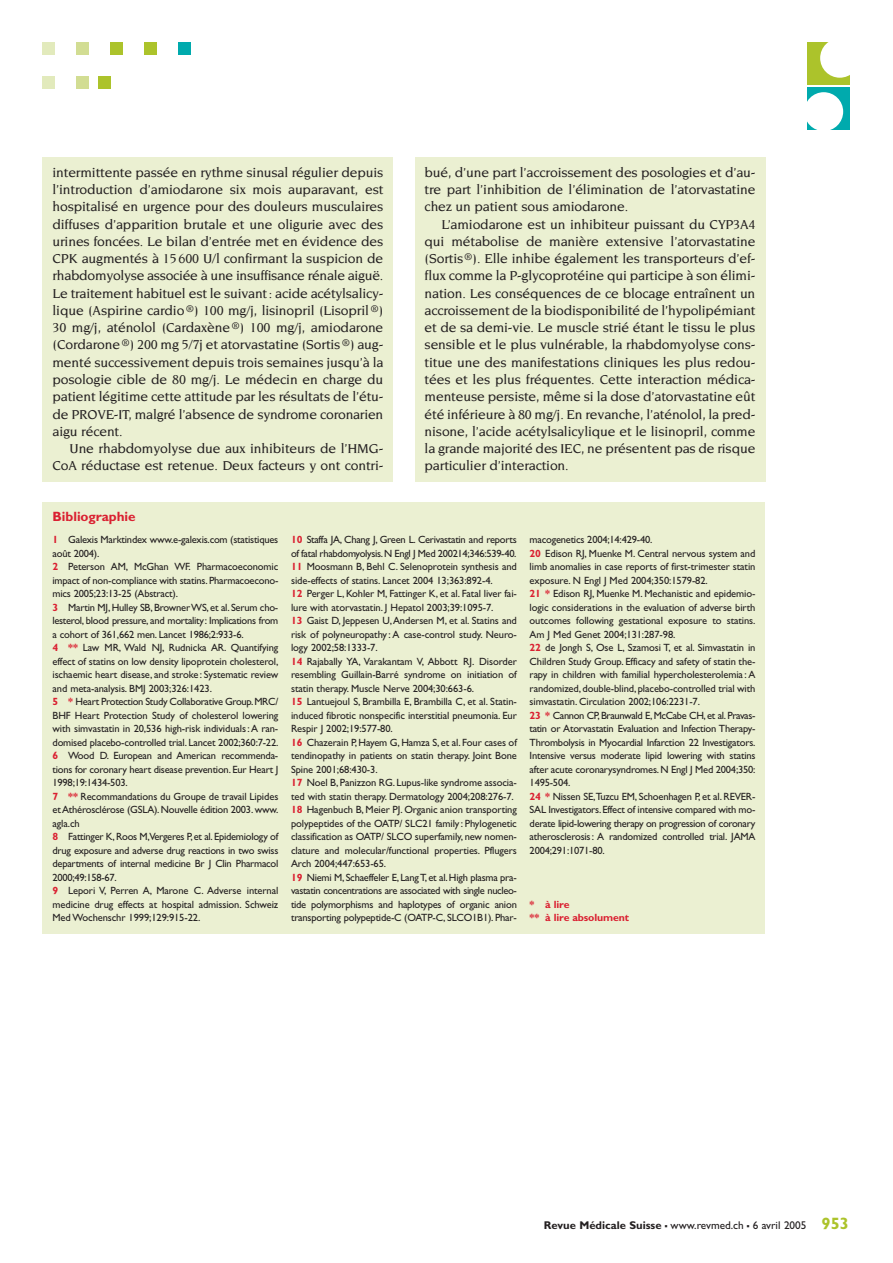
<style>
.page{position:relative;width:893px;height:1263px;background:#fff}
.page>*{position:absolute;margin:0;border:0;box-sizing:border-box;transform-origin:0 0}
.t1{font:500 13.95px/17.2px "Novarese";letter-spacing:-.01em;color:#231f20;text-align:justify}
.t2{font:700 13.5px "Gill Sans";color:#da2031}
.t3{font:11.25px "Gill Sans";color:#231f20}
.t4{font:10.5px/13.5px "Gill Sans";letter-spacing:-.01em;color:#231f20}
.t5{font:700 10.5px/13.5px "Gill Sans";letter-spacing:-.01em;color:#da2031}
.s1{font-weight:700;color:#da2031}
.s2{font-weight:700}
.s3{font-weight:700;font-size:16.5px}
.s4{font-weight:700;font-size:16.5px;color:#acc32b}
</style>
<div class="page">
<div style="left:43px;top:157px;width:350px;height:325px;background:#ebf0d2"></div>
<div style="left:415px;top:157px;width:350px;height:325px;background:#ebf0d2"></div>
<div style="left:179px;top:43px;width:12px;height:12px;background:#00aaad"></div>
<div style="left:145px;top:43px;width:12px;height:12px;background:#acc32b"></div>
<div style="left:111px;top:43px;width:12px;height:12px;background:#acc32b"></div>
<div style="left:77px;top:43px;width:12px;height:12px;background:#d2dd93"></div>
<div style="left:43px;top:43px;width:12px;height:12px;background:#e2eabc"></div>
<div style="left:99px;top:77px;width:12px;height:12px;background:#acc32b"></div>
<div style="left:77px;top:77px;width:12px;height:12px;background:#d2dd93"></div>
<div style="left:43px;top:77px;width:12px;height:12px;background:#e2eabc"></div>
<svg style="left:838px;top:87px;width:12px;height:1px"></svg>
<div style="left:807px;top:43px;width:43px;height:42px;background:#acc32b"></div>
<div style="left:820px;top:38px;width:39px;height:40px;background:#fff;border-radius:50%"></div>
<div style="left:807px;top:88px;width:43px;height:42px;background:#00aaad"></div>
<div style="left:804px;top:92px;width:39px;height:39px;background:#fff;border-radius:50%"></div>
<div style="left:43px;top:503px;width:722px;height:431px;background:#ebf0d2"></div>
<p class="t1" style="left:53px;top:164px;width:332px">intermittente passée en rythme sinusal régulier depuis l’introduction d’amiodarone six mois auparavant, est hospitalisé en urgence pour des douleurs musculaires diffuses d’apparition brutale et une oligurie avec des urines foncées. Le bilan d’entrée met en évidence des CPK augmentés à 15 600 U/l confirmant la suspicion de rhabdomyolyse associée à une insuffisance rénale aiguë.<br>Le traitement habituel est le suivant: acide acétylsalicy&shy;lique (Aspirine cardio<sup>®</sup>) 100 mg/j, lisinopril (Lisopril<sup>®</sup>)<br>30 mg/j, aténolol (Cardaxène<sup>®</sup>) 100 mg/j, amiodarone (Cordarone<sup>®</sup>) 200 mg 5/7j et atorvastatine (Sortis<sup>®</sup>) aug&shy;menté successivement depuis trois semaines jusqu’à la posologie cible de 80 mg/j. Le médecin en charge du patient légitime cette attitude par les résultats de l’étu&shy;de PROVE-IT, malgré l’absence de syndrome coronarien aigu récent.</p>
<h1 class="t1" style="left:53px;top:440px;width:332px;text-align:right">Une rhabdomyolyse due aux inhibiteurs de l’HMG-<br>CoA réductase est retenue. Deux facteurs y ont contri-</h1>
<p class="t2" style="left:53px;top:511px;width:85px">Bibliographie</p>
<h1 class="t1" style="left:425px;top:164px;width:332px">bué, d’une part l’accroissement des posologies et d’au&shy;tre part l’inhibition de l’élimination de l’atorvastatine chez un patient sous amiodarone.</h1>
<p class="t1" style="left:425px;top:216px;width:332px;text-indent:17px">L’amiodarone est un inhibiteur puissant du CYP3A4 qui métabolise de manière extensive l’atorvastatine (Sortis<sup>®</sup>). Elle inhibe également les transporteurs d’ef&shy;flux comme la P-glycoprotéine qui participe à son élimi&shy;nation. Les conséquences de ce blocage entraînent un accroissement de la biodisponibilité de l’hypolipémiant et de sa demi-vie. Le muscle strié étant le tissu le plus sensible et le plus vulnérable, la rhabdomyolyse cons&shy;titue une des manifestations cliniques les plus redou&shy;tées et les plus fréquentes. Cette interaction médica&shy;menteuse persiste, même si la dose d’atorvastatine eût été inférieure à 80 mg/j. En revanche, l’aténolol, la pred&shy;nisone, l’acide acétylsalicylique et le lisinopril, comme la grande majorité des IEC, ne présentent pas de risque particulier d’interaction.</p>
<p class="t4" style="left:53px;top:534px;width:227px"><span class="s1">1</span> Galexis Marktindex www.e-galexis.com (statistiques août 2004).<br><span class="s1">2</span> Peterson AM, McGhan WF. Pharmacoeconomic impact of non-compliance with statins.Pharmacoecono&shy;mics 2005;23:13-25 (Abstract).<br><span class="s1">3</span> Martin MJ,Hulley SB,Browner WS,et al.Serum cho&shy;lesterol, blood pressure, and mortality: Implications from a cohort of 361,662 men. Lancet 1986;2:933-6.<br><span class="s1">4 **</span> Law MR, Wald NJ, Rudnicka AR. Quantifying effect of statins on low density lipoprotein cholesterol, ischaemic heart disease, and stroke: Systematic review and meta-analysis. BMJ 2003;326:1423.<br><span class="s1">5 *</span> Heart Protection Study Collaborative Group.MRC/ BHF Heart Protection Study of cholesterol lowering with simvastatin in 20,536 high-risk individuals:A ran&shy;domised placebo-controlled trial. Lancet 2002;360:7-22.<br><span class="s1">6</span> Wood D. European and American recommenda&shy;tions for coronary heart disease prevention.Eur Heart J 1998;19:1434-503.<br><span class="s1">7 **</span> Recommandations du Groupe de travail Lipides et Athérosclérose (GSLA).Nouvelle édition 2003.www. agla.ch<br><span class="s1">8</span> Fattinger K,Roos M,Vergeres P,et al.Epidemiology of drug exposure and adverse drug reactions in two swiss departments of internal medicine Br J Clin Pharmacol 2000;49:158-67.<br><span class="s1">9</span> Lepori V, Perren A, Marone C. Adverse internal medicine drug effects at hospital admission. Schweiz Med Wochenschr 1999;129:915-22.</p>
<p class="t4" style="left:291px;top:534px;width:227px"><span class="s1">10</span> Staffa JA, Chang J, Green L. Cerivastatin and reports of fatal rhabdomyolysis.N Engl J Med 200214;346:539-40.<br><span class="s1">11</span> Moosmann B, Behl C. Selenoprotein synthesis and side-effects of statins. Lancet 2004 13;363:892-4.<br><span class="s1">12</span> Perger L, Kohler M, Fattinger K, et al. Fatal liver fai&shy;lure with atorvastatin. J Hepatol 2003;39:1095-7.<br><span class="s1">13</span> Gaist D, Jeppesen U,Andersen M, et al. Statins and risk of polyneuropathy: A case-control study. Neuro&shy;logy 2002;58:1333-7.<br><span class="s1">14</span> Rajabally YA, Varakantam V, Abbott RJ. Disorder resembling Guillain-Barré syndrome on initiation of statin therapy. Muscle Nerve 2004;30:663-6.<br><span class="s1">15</span> Lantuejoul S, Brambilla E, Brambilla C, et al. Statin&shy;induced fibrotic nonspecific interstitial pneumonia. Eur Respir J 2002;19:577-80.<br><span class="s1">16</span> Chazerain P,Hayem G,Hamza S,et al.Four cases of tendinopathy in patients on statin therapy. Joint Bone Spine 2001;68:430-3.<br><span class="s1">17</span> Noel B, Panizzon RG.Lupus-like syndrome associa&shy;ted with statin therapy. Dermatology 2004;208:276-7.<br><span class="s1">18</span> Hagenbuch B, Meier PJ. Organic anion transporting polypeptides of the OATP/ SLC21 family: Phylogenetic classification as OATP/ SLCO superfamily,new nomen&shy;clature and molecular/functional properties. Pflugers Arch 2004;447:653-65.<br><span class="s1">19</span> Niemi M,Schaeffeler E,Lang T,et al.High plasma pra&shy;vastatin concentrations are associated with single nucleo&shy;tide polymorphisms and haplotypes of organic anion transporting polypeptide-C (OATP-C, SLCO1B1). Phar-</p>
<p class="t4" style="left:530px;top:534px;width:227px">macogenetics 2004;14:429-40.<br><span class="s1">20</span> Edison RJ, Muenke M. Central nervous system and limb anomalies in case reports of first-trimester statin exposure. N Engl J Med 2004;350:1579-82.<br><span class="s1">21 *</span> Edison RJ, Muenke M. Mechanistic and epidemio&shy;logic considerations in the evaluation of adverse birth outcomes following gestational exposure to statins.<br>Am J Med Genet 2004;131:287-98.<br><span class="s1">22</span> de Jongh S, Ose L, Szamosi T, et al. Simvastatin in Children Study Group. Efficacy and safety of statin the&shy;rapy in children with familial hypercholesterolemia: A randomized,double-blind,placebo-controlled trial with simvastatin. Circulation 2002;106:2231-7.<br><span class="s1">23 *</span> Cannon CP, Braunwald E, McCabe CH, et al. Pravas&shy;tatin or Atorvastatin Evaluation and Infection Therapy-Thrombolysis in Myocardial Infarction 22 Investigators.<br>Intensive versus moderate lipid lowering with statins after acute coronarysyndromes.N Engl J Med 2004;350:<br>1495-504.<br><span class="s1">24 *</span> Nissen SE,Tuzcu EM, Schoenhagen P, et al. REVER-SAL Investigators.Effect of intensive compared with mo&shy;derate lipid-lowering therapy on progression of coronary atherosclerosis: A randomized controlled trial. JAMA 2004;291:1071-80.</p>
<p class="t5" style="left:530px;top:898px;width:101px">* à lire<br>** à lire absolument</p>
<p class="t3" style="left:544px;top:1221px;width:306px"><span class="s2">Revue Médicale Suisse</span> <span class="s3">–</span> www.revmed.ch <span class="s3">–</span> 6 avril 2005 <span class="s4">953</span></p>
</div>
